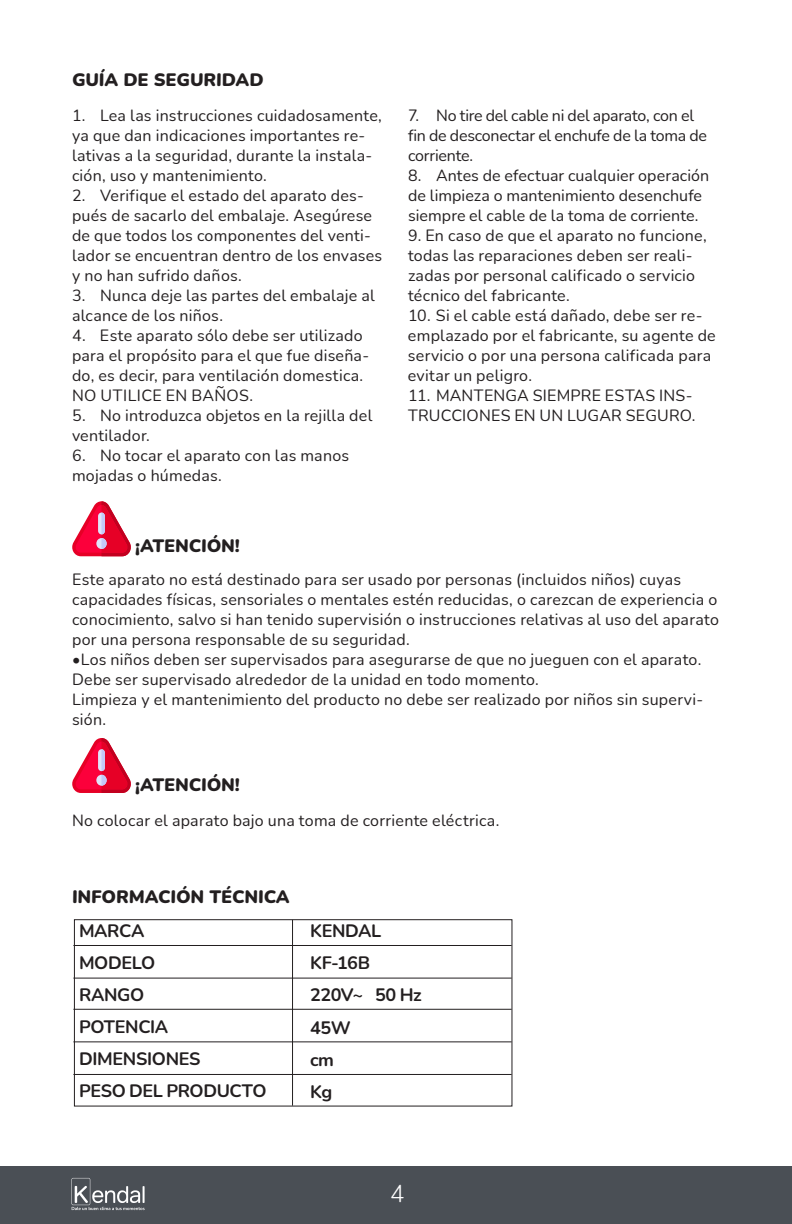
<style>
.page{position:relative;width:792px;height:1224px;background:#fff}
.page>*{position:absolute;margin:0;border:0;box-sizing:border-box;transform-origin:0 0}
.t1{font:300 24px "Nunito";color:#fff}
.t2{font:700 18px "Nunito";letter-spacing:-.02em;color:#231f20}
.t3{font:900 18px "Nunito";color:#231f20}
.t4{font:16px/20px "Nunito";letter-spacing:.015em;color:#231f20}
.t5{font:16px/20px "Nunito";letter-spacing:-.015em;color:#231f20}
</style>
<div class="page">
<div style="left:0;top:1166px;width:792px;height:58px;background:#4a4f55"></div>
<svg style="left:71px;top:1178px;width:74px;height:32px"></svg>
<svg style="left:72px;top:738px;width:59px;height:55px"></svg>
<svg style="left:72px;top:501px;width:59px;height:55px"></svg>
<hr style="left:73px;top:945px;width:439px;height:1px;background:#231f20">
<hr style="left:73px;top:978px;width:439px;height:1px;background:#231f20">
<hr style="left:73px;top:1009px;width:439px;height:1px;background:#231f20">
<hr style="left:73px;top:1042px;width:439px;height:1px;background:#231f20">
<hr style="left:73px;top:1074px;width:439px;height:1px;background:#231f20">
<div style="left:74px;top:919px;width:438px;height:187px;border:1px solid #231f20"></div>
<hr style="left:292px;top:920px;width:1px;height:186px;background:#231f20">
<p class="t3" style="left:72px;top:67px;width:193px">GUÍA DE SEGURIDAD</p>
<p class="t4" style="left:72px;top:105px;width:311px">1. Lea las instrucciones cuidadosamente, ya que dan indicaciones importantes re&shy;lativas a la seguridad, durante la instala&shy;ción, uso y mantenimiento.</p>
<p class="t4" style="left:72px;top:185px;width:312px">2. Verifique el estado del aparato des&shy;pués de sacarlo del embalaje. Asegúrese de que todos los componentes del venti&shy;lador se encuentran dentro de los envases y no han sufrido daños.</p>
<p class="t4" style="left:72px;top:285px;width:304px">3. Nunca deje las partes del embalaje al alcance de los niños.</p>
<p class="t4" style="left:72px;top:325px;width:299px">4. Este aparato sólo debe ser utilizado para el propósito para el que fue diseña&shy;do, es decir, para ventilación domestica.<br>NO UTILICE EN BAÑOS.</p>
<p class="t4" style="left:72px;top:405px;width:302px">5. No introduzca objetos en la rejilla del ventilador.</p>
<p class="t4" style="left:72px;top:445px;width:279px">6. No tocar el aparato con las manos mojadas o húmedas.</p>
<p class="t3" style="left:135px;top:533px;width:106px">¡ATENCIÓN!</p>
<p class="t5" style="left:408px;top:105px;width:301px">7. No tire del cable ni del aparato, con el fin de desconectar el enchufe de la toma de corriente.</p>
<p class="t4" style="left:408px;top:165px;width:303px">8. Antes de efectuar cualquier operación de limpieza o mantenimiento desenchufe siempre el cable de la toma de corriente.</p>
<p class="t4" style="left:408px;top:225px;width:300px">9. En caso de que el aparato no funcione, todas las reparaciones deben ser reali&shy;zadas por personal calificado o servicio técnico del fabricante.</p>
<p class="t4" style="left:408px;top:305px;width:309px">10. Si el cable está dañado, debe ser re&shy;emplazado por el fabricante, su agente de servicio o por una persona calificada para evitar un peligro.</p>
<p class="t4" style="left:408px;top:385px;width:289px">11. MANTENGA SIEMPRE ESTAS INS-<br>TRUCCIONES EN UN LUGAR SEGURO.</p>
<p class="t4" style="left:72px;top:569px;width:648px">Este aparato no está destinado para ser usado por personas (incluidos niños) cuyas capacidades físicas, sensoriales o mentales estén reducidas, o carezcan de experiencia o conocimiento, salvo si han tenido supervisión o instrucciones relativas al uso del aparato por una persona responsable de su seguridad.</p>
<p class="t4" style="left:72px;top:649px;width:631px">•Los niños deben ser supervisados para asegurarse de que no jueguen con el aparato.</p>
<p class="t4" style="left:72px;top:669px;width:468px">Debe ser supervisado alrededor de la unidad en todo momento.</p>
<p class="t4" style="left:72px;top:689px;width:633px">Limpieza y el mantenimiento del producto no debe ser realizado por niños sin supervi&shy;sión.</p>
<p class="t3" style="left:135px;top:771px;width:106px">¡ATENCIÓN!</p>
<p class="t4" style="left:72px;top:810px;width:429px">No colocar el aparato bajo una toma de corriente eléctrica.</p>
<p class="t3" style="left:72px;top:883px;width:220px">INFORMACIÓN TÉCNICA</p>
<p class="t2" style="left:79px;top:918px;width:67px">MARCA</p>
<p class="t2" style="left:79px;top:950px;width:78px">MODELO</p>
<p class="t2" style="left:79px;top:982px;width:67px">RANGO</p>
<p class="t2" style="left:79px;top:1014px;width:91px">POTENCIA</p>
<p class="t2" style="left:79px;top:1046px;width:123px">DIMENSIONES</p>
<p class="t2" style="left:79px;top:1079px;width:189px">PESO DEL PRODUCTO</p>
<p class="t2" style="left:310px;top:919px;width:72px">KENDAL</p>
<p class="t2" style="left:310px;top:951px;width:61px">KF-16B</p>
<p class="t2" style="left:310px;top:983px;width:113px">220V~ 50 Hz</p>
<p class="t2" style="left:310px;top:1015px;width:42px">45W</p>
<p class="t2" style="left:310px;top:1047px;width:25px">cm</p>
<p class="t2" style="left:310px;top:1079px;width:24px">Kg</p>
<h1 class="t1" style="left:390px;top:1177px;width:16px">4</h1>
</div>
